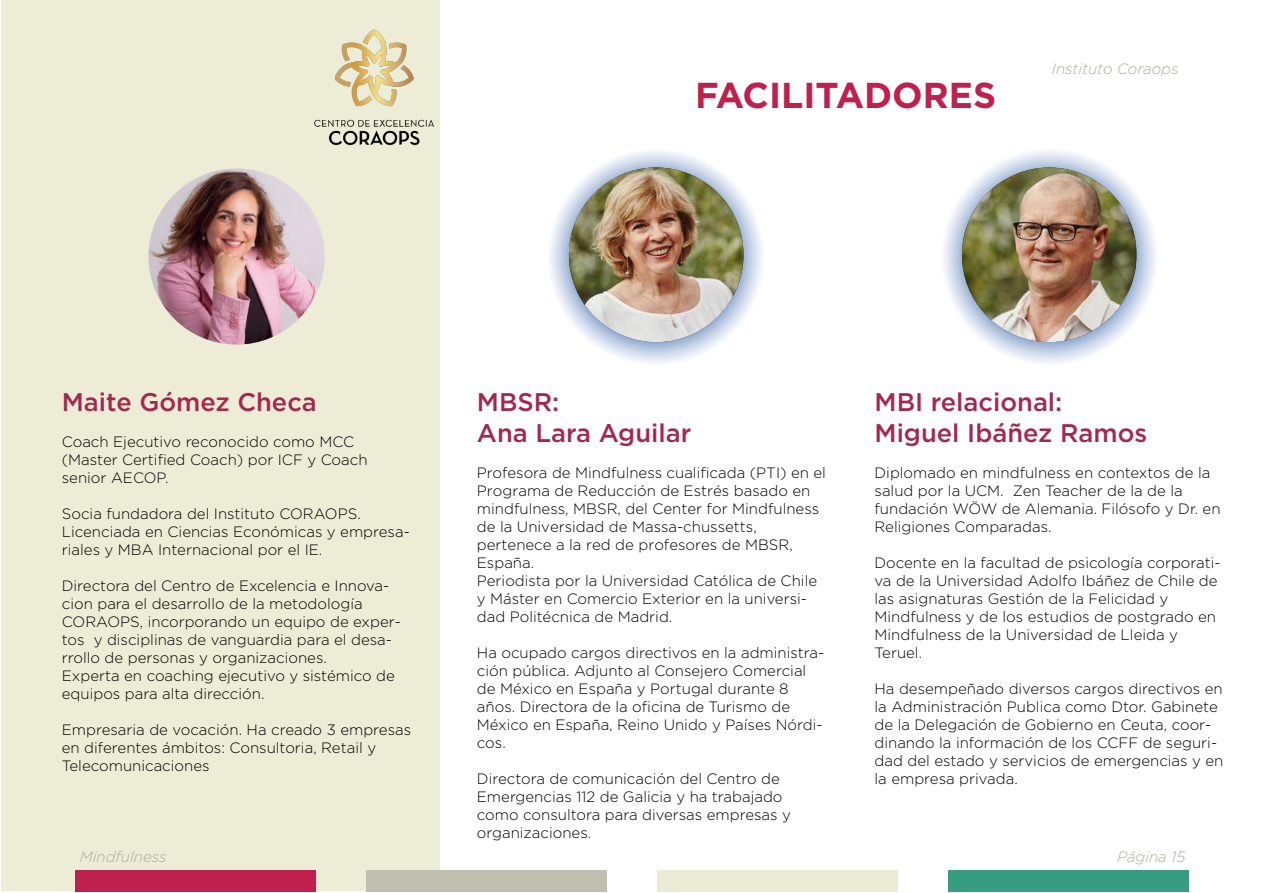
<style>
.page{position:relative;width:1263px;height:893px;background:#fff}
.page>*{position:absolute;margin:0;border:0;box-sizing:border-box;transform-origin:0 0}
.t1{font:700 36px "Gotham";color:#c0204d}
.t2{font:500 25.5px/30.6px "Gotham";color:#a6274e}
.t3{font:300 15px/18px "Gotham";color:#000}
.t4{font:italic 300 15px "Gotham";color:#aeac9d}
</style>
<div class="page">
<div style="left:1px;top:0;width:439px;height:890px;background:#ececd7"></div>
<img style="left:314px;top:29px;width:120px;height:117px">
<div style="left:75px;top:870px;width:240px;height:22px;background:#c0204d"></div>
<div style="left:366px;top:870px;width:240px;height:22px;background:#c1bfb0"></div>
<div style="left:657px;top:870px;width:240px;height:22px;background:#ececd6"></div>
<div style="left:948px;top:870px;width:240px;height:22px;background:#369d80"></div>
<svg style="left:541px;top:142px;width:229px;height:229px"></svg>
<img style="left:569px;top:167px;width:174px;height:175px">
<svg style="left:935px;top:142px;width:228px;height:229px"></svg>
<img style="left:962px;top:167px;width:173px;height:175px">
<img style="left:148px;top:168px;width:177px;height:177px;border-radius:50%">
<h1 class="t1" style="left:695px;top:71px;width:303px">FACILITADORES</h1>
<p class="t4" style="left:1052px;top:59px;width:128px">Instituto Coraops</p>
<h2 class="t2" style="left:62px;top:386px;width:257px">Maite Gómez Checa</h2>
<p class="t3" style="left:62px;top:432px;width:307px">Coach Ejecutivo reconocido como MCC (Master Certified Coach) por ICF y Coach senior AECOP.</p>
<p class="t3" style="left:62px;top:504px;width:349px">Socia fundadora del Instituto CORAOPS.<br>Licenciada en Ciencias Económicas y empresa&shy;riales y MBA Internacional por el IE.</p>
<p class="t3" style="left:62px;top:576px;width:341px">Directora del Centro de Excelencia e Innova&shy;cion para el desarrollo de la metodología CORAOPS, incorporando un equipo de exper&shy;tos y disciplinas de vanguardia para el desa&shy;rrollo de personas y organizaciones.<br>Experta en coaching ejecutivo y sistémico de equipos para alta dirección.</p>
<p class="t3" style="left:62px;top:720px;width:351px">Empresaria de vocación. Ha creado 3 empresas en diferentes ámbitos: Consultoria, Retail y<br>Telecomunicaciones</p>
<p class="t4" style="left:80px;top:847px;width:88px">Mindfulness</p>
<h2 class="t2" style="left:477px;top:386px;width:216px">MBSR:<br>Ana Lara Aguilar</h2>
<p class="t3" style="left:477px;top:463px;width:351px">Profesora de Mindfulness cualificada (PTI) en el Programa de Reducción de Estrés basado en mindfulness, MBSR, del Center for Mindfulness de la Universidad de Massa-chussetts, pertenece a la red de profesores de MBSR, España.<br>Periodista por la Universidad Católica de Chile y Máster en Comercio Exterior en la universi&shy;dad Politécnica de Madrid.</p>
<p class="t3" style="left:477px;top:643px;width:349px">Ha ocupado cargos directivos en la administra&shy;ción pública. Adjunto al Consejero Comercial de México en España y Portugal durante 8 años. Directora de la oficina de Turismo de México en España, Reino Unido y Países Nórdi&shy;cos.</p>
<p class="t3" style="left:477px;top:769px;width:316px">Directora de comunicación del Centro de Emergencias 112 de Galicia y ha trabajado como consultora para diversas empresas y organizaciones.</p>
<h2 class="t2" style="left:874px;top:386px;width:274px">MBI relacional:<br>Miguel Ibáñez Ramos</h2>
<p class="t3" style="left:874px;top:463px;width:348px">Diplomado en mindfulness en contextos de la salud por la UCM. Zen Teacher de la de la fundación WÖW de Alemania. Filósofo y Dr. en Religiones Comparadas.</p>
<p class="t3" style="left:874px;top:553px;width:348px">Docente en la facultad de psicología corporati&shy;va de la Universidad Adolfo Ibáñez de Chile de las asignaturas Gestión de la Felicidad y Mindfulness y de los estudios de postgrado en Mindfulness de la Universidad de Lleida y Teruel.</p>
<p class="t3" style="left:874px;top:679px;width:350px">Ha desempeñado diversos cargos directivos en la Administración Publica como Dtor. Gabinete de la Delegación de Gobierno en Ceuta, coor&shy;dinando la información de los CCFF de seguri&shy;dad del estado y servicios de emergencias y en la empresa privada.</p>
<p class="t4" style="left:1117px;top:847px;width:70px">Página 15</p>
</div>
